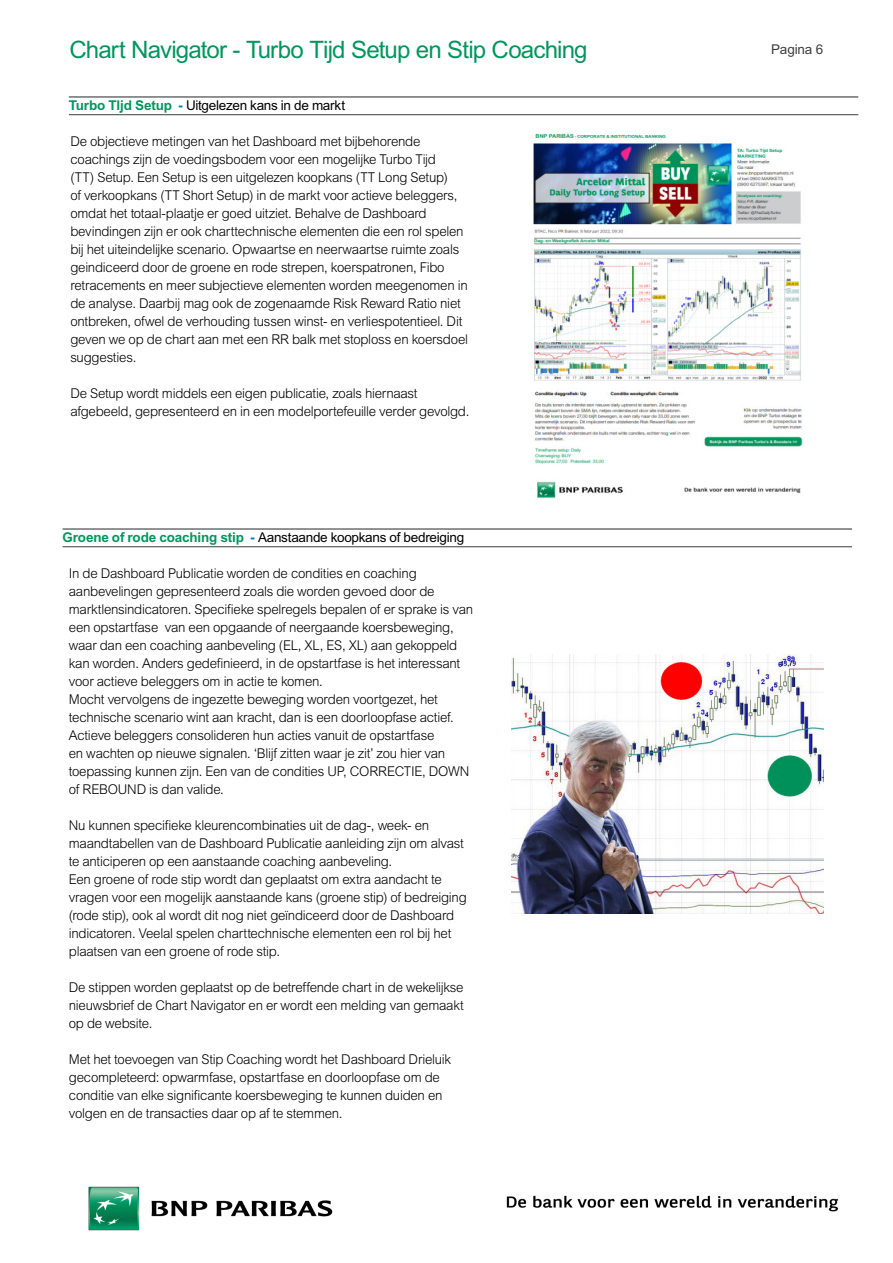
<style>
.page{position:relative;width:893px;height:1263px;background:#fff}
.page>*{position:absolute;margin:0;border:0;box-sizing:border-box;transform-origin:0 0}
.Heading_Table_Double{font:24px "Arial MT Std";letter-spacing:-.035em;color:#00965d}
.Body{font:300 13.5px/18px "Arial MT Std";letter-spacing:-.02em;color:#000}
.t1{font:13.5px "Arial MT Std";letter-spacing:-.02em;color:#000}
.Intro_text_14_16pt{font:13.5px "Arial MT Std";letter-spacing:-.01em;color:#3e3e3f}
.s1{font-weight:700;color:#00965d}
.s2{font-weight:700;color:#007cb1}
</style>
<div class="page">
<hr style="left:63px;top:528px;width:789px;height:2px;background:#3e3e3f">
<hr style="left:63px;top:546px;width:789px;height:1px;background:#3e3e3f">
<img style="left:512px;top:655px;width:312px;height:258px">
<img style="left:88px;top:1186px;width:245px;height:45px">
<img style="left:506px;top:1195px;width:333px;height:17px">
<hr style="left:69px;top:96px;width:789px;height:2px;background:#3e3e3f">
<hr style="left:69px;top:114px;width:789px;height:1px;background:#3e3e3f">
<img style="left:532px;top:133px;width:271px;height:365px">
<p class="Heading_Table_Double" style="left:70px;top:36px;width:520px">Chart Navigator - Turbo Tijd Setup en Stip Coaching</p>
<p class="t1" style="left:69px;top:98px;width:278px"><span class="s1">Turbo TIjd Setup</span> <span class="s2">-</span> Uitgelezen kans in de markt</p>
<p class="Body" style="left:70px;top:133px;width:399px">De objectieve metingen van het Dashboard met bijbehorende coachings zijn de voedingsbodem voor een mogelijke Turbo Tijd<br>(TT) Setup. Een Setup is een uitgelezen koopkans (TT Long Setup)<br>of verkoopkans (TT Short Setup) in de markt voor actieve beleggers, omdat het totaal-plaatje er goed uitziet. Behalve de Dashboard bevindingen zijn er ook charttechnische elementen die een rol spelen bij het uiteindelijke scenario. Opwaartse en neerwaartse ruimte zoals geindiceerd door de groene en rode strepen, koerspatronen, Fibo retracements en meer subjectieve elementen worden meegenomen in de analyse. Daarbij mag ook de zogenaamde Risk Reward Ratio niet ontbreken, ofwel de verhouding tussen winst- en verliespotentieel. Dit geven we op de chart aan met een RR balk met stoploss en koersdoel suggesties.</p>
<p class="Body" style="left:70px;top:385px;width:400px">De Setup wordt middels een eigen publicatie, zoals hiernaast afgebeeld, gepresenteerd en in een modelportefeuille verder gevolgd.</p>
<p class="t1" style="left:63px;top:530px;width:403px"><span class="s1">Groene of rode coaching stip</span> <span class="s2">-</span> Aanstaande koopkans of bedreiging</p>
<p class="Body" style="left:69px;top:565px;width:406px">In de Dashboard Publicatie worden de condities en coaching aanbevelingen gepresenteerd zoals die worden gevoed door de marktlensindicatoren. Specifieke spelregels bepalen of er sprake is van een opstartfase van een opgaande of neergaande koersbeweging, waar dan een coaching aanbeveling (EL, XL, ES, XL) aan gekoppeld kan worden. Anders gedefinieerd, in de opstartfase is het interessant voor actieve beleggers om in actie te komen.</p>
<p class="Body" style="left:69px;top:691px;width:402px">Mocht vervolgens de ingezette beweging worden voortgezet, het technische scenario wint aan kracht, dan is een doorloopfase actief.<br>Actieve beleggers consolideren hun acties vanuit de opstartfase<br>en wachten op nieuwe signalen. ‘Blijf zitten waar je zit’ zou hier van toepassing kunnen zijn. Een van de condities UP, CORRECTIE, DOWN of REBOUND is dan valide.</p>
<p class="Body" style="left:69px;top:817px;width:396px">Nu kunnen specifieke kleurencombinaties uit de dag-, week- en maandtabellen van de Dashboard Publicatie aanleiding zijn om alvast te anticiperen op een aanstaande coaching aanbeveling.</p>
<p class="Body" style="left:69px;top:871px;width:399px">Een groene of rode stip wordt dan geplaatst om extra aandacht te vragen voor een mogelijk aanstaande kans (groene stip) of bedreiging (rode stip), ook al wordt dit nog niet geïndiceerd door de Dashboard indicatoren. Veelal spelen charttechnische elementen een rol bij het plaatsen van een groene of rode stip.</p>
<p class="Body" style="left:69px;top:979px;width:396px;text-align:justify">De stippen worden geplaatst op de betreffende chart in de wekelijkse nieuwsbrief de Chart Navigator en er wordt een melding van gemaakt op de website.</p>
<p class="Body" style="left:69px;top:1051px;width:384px">Met het toevoegen van Stip Coaching wordt het Dashboard Drieluik gecompleteerd: opwarmfase, opstartfase en doorloopfase om de conditie van elke significante koersbeweging te kunnen duiden en volgen en de transacties daar op af te stemmen.</p>
<p class="Intro_text_14_16pt" style="left:771px;top:41px;width:53px">Pagina 6</p>
</div>
